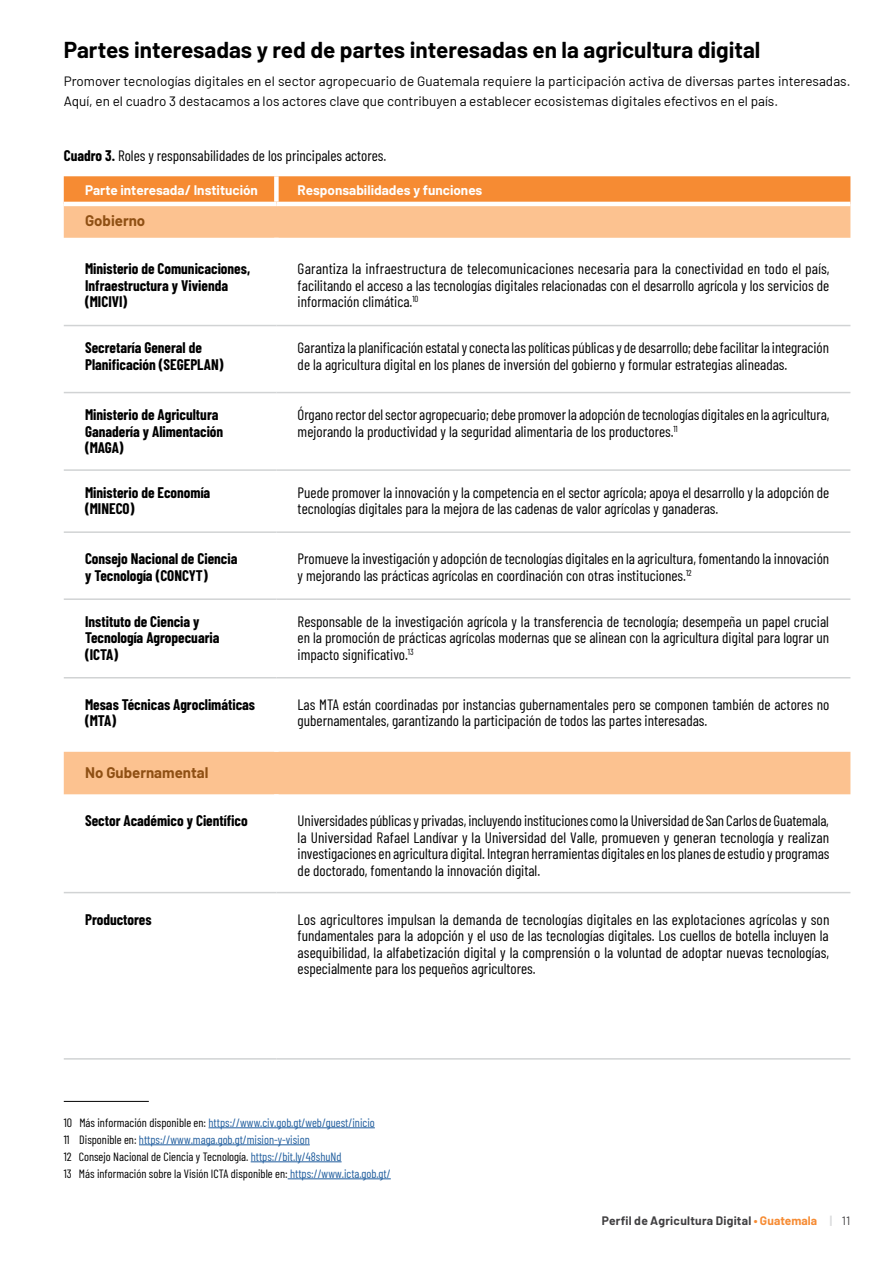
<style>
.page{position:relative;width:893px;height:1263px;background:#fff}
.page>*{position:absolute;margin:0;border:0;box-sizing:border-box;transform-origin:0 0}
.t1{font:700 22.5px "Barlow";color:#000}
.t2{font:15px/16.5px "Barlow Condensed";color:#000}
.t3{font:700 15px/16.5px "Barlow Condensed";color:#000}
.t4{font:700 15px "Barlow";color:#8f5014}
.t5{font:13.5px/19.5px "Barlow";color:#000}
.t6{font:700 13.5px "Barlow";color:#fff}
.t7{font:12px/17px "Barlow Condensed";color:#000}
.t8{font:700 12px "Barlow";letter-spacing:.02em;color:#414042}
.s1{font-weight:700}
.s2{color:#215e9e}
.s3{color:#f68b33}
.s4{color:#dcddde}
.s5{font-weight:400}
</style>
<div class="page">
<svg style="left:64px;top:176px;width:786px;height:26px;background:#f68d37"></svg>
<svg style="left:64px;top:206px;width:786px;height:588px"></svg>
<div style="left:274px;top:176px;width:5px;height:26px;background:#fff"></div>
<div style="left:274px;top:238px;width:5px;height:87px;background:#fff"></div>
<div style="left:274px;top:326px;width:5px;height:66px;background:#fff"></div>
<div style="left:274px;top:393px;width:5px;height:76px;background:#fff"></div>
<div style="left:274px;top:471px;width:5px;height:60px;background:#fff"></div>
<div style="left:274px;top:533px;width:5px;height:65px;background:#fff"></div>
<div style="left:274px;top:600px;width:5px;height:77px;background:#fff"></div>
<div style="left:274px;top:678px;width:5px;height:74px;background:#fff"></div>
<hr style="left:64px;top:325px;width:212px;height:1px;background:#d1d3d4">
<hr style="left:276px;top:325px;width:574px;height:1px;background:#d1d3d4">
<hr style="left:64px;top:392px;width:212px;height:1px;background:#d1d3d4">
<hr style="left:276px;top:392px;width:574px;height:1px;background:#d1d3d4">
<hr style="left:64px;top:469px;width:212px;height:2px;background:#d1d3d4">
<hr style="left:276px;top:469px;width:574px;height:2px;background:#d1d3d4">
<hr style="left:64px;top:531px;width:212px;height:2px;background:#d1d3d4">
<hr style="left:276px;top:531px;width:574px;height:2px;background:#d1d3d4">
<hr style="left:64px;top:598px;width:212px;height:2px;background:#d1d3d4">
<hr style="left:276px;top:598px;width:574px;height:2px;background:#d1d3d4">
<hr style="left:64px;top:677px;width:212px;height:1px;background:#d1d3d4">
<hr style="left:276px;top:677px;width:574px;height:1px;background:#d1d3d4">
<hr style="left:64px;top:892px;width:212px;height:1px;background:#d1d3d4">
<hr style="left:276px;top:892px;width:574px;height:1px;background:#d1d3d4">
<hr style="left:64px;top:1058px;width:212px;height:1px;background:#d1d3d4">
<hr style="left:276px;top:1058px;width:574px;height:1px;background:#d1d3d4">
<hr style="left:64px;top:1101px;width:85px;height:1px;background:#000">
<hr style="left:209px;top:1127px;width:166px;height:1px;background:#215e9e">
<hr style="left:139px;top:1144px;width:171px;height:1px;background:#215e9e">
<hr style="left:251px;top:1161px;width:91px;height:1px;background:#215e9e">
<hr style="left:288px;top:1178px;width:103px;height:1px;background:#215e9e">
<h1 class="t1" style="left:64px;top:34px;width:698px">Partes interesadas y red de partes interesadas en la agricultura digital</h1>
<p class="t5" style="left:64px;top:71px;width:788px">Promover tecnologías digitales en el sector agropecuario de Guatemala requiere la participación activa de diversas partes interesadas.<br>Aquí, en el cuadro 3 destacamos a los actores clave que contribuyen a establecer ecosistemas digitales efectivos en el país.</p>
<p class="t2" style="left:64px;top:147px;width:324px"><span class="s1">Cuadro 3.</span> Roles y responsabilidades de los principales actores.</p>
<p class="t6" style="left:85px;top:180px;width:174px">Parte interesada/ Institución</p>
<p class="t6" style="left:298px;top:180px;width:186px">Responsabilidades y funciones</p>
<p class="t4" style="left:85px;top:210px;width:62px">Gobierno</p>
<p class="t3" style="left:85px;top:260px;width:167px">Ministerio de Comunicaciones,<br>Infraestructura y Vivienda (MICIVI)</p>
<p class="t2" style="left:298px;top:259px;width:533px;text-align:justify">Garantiza la infraestructura de telecomunicaciones necesaria para la conectividad en todo el país, facilitando el acceso a las tecnologías digitales relacionadas con el desarrollo agrícola y los servicios de información climática.<sup>10</sup></p>
<p class="t3" style="left:85px;top:339px;width:140px">Secretaría General de<br>Planificación (SEGEPLAN)</p>
<p class="t2" style="left:298px;top:338px;width:533px">Garantiza la planificación estatal y conecta las políticas públicas y de desarrollo; debe facilitar la integración de la agricultura digital en los planes de inversión del gobierno y formular estrategias alineadas.</p>
<p class="t3" style="left:85px;top:406px;width:140px">Ministerio de Agricultura<br>Ganadería y Alimentación (MAGA)</p>
<p class="t2" style="left:298px;top:405px;width:533px">Órgano rector del sector agropecuario; debe promover la adopción de tecnologías digitales en la agricultura, mejorando la productividad y la seguridad alimentaria de los productores.<sup>11</sup></p>
<p class="t3" style="left:85px;top:483px;width:127px">Ministerio de Economía (MINECO)</p>
<p class="t2" style="left:298px;top:483px;width:533px">Puede promover la innovación y la competencia en el sector agrícola; apoya el desarrollo y la adopción de tecnologías digitales para la mejora de las cadenas de valor agrícolas y ganaderas.</p>
<p class="t3" style="left:85px;top:550px;width:154px">Consejo Nacional de Ciencia y Tecnología (CONCYT)</p>
<p class="t2" style="left:298px;top:549px;width:533px">Promueve la investigación y adopción de tecnologías digitales en la agricultura, fomentando la innovación y mejorando las prácticas agrícolas en coordinación con otras instituciones.<sup>12</sup></p>
<p class="t3" style="left:85px;top:612px;width:136px">Instituto de Ciencia y<br>Tecnología Agropecuaria (ICTA)</p>
<p class="t2" style="left:298px;top:612px;width:533px;text-align:justify">Responsable de la investigación agrícola y la transferencia de tecnología; desempeña un papel crucial en la promoción de prácticas agrícolas modernas que se alinean con la agricultura digital para lograr un impacto significativo.<sup>13</sup></p>
<p class="t3" style="left:85px;top:695px;width:172px">Mesas Técnicas Agroclimáticas (MTA)</p>
<p class="t2" style="left:298px;top:695px;width:533px">Las MTA están coordinadas por instancias gubernamentales pero se componen también de actores no gubernamentales, garantizando la participación de todos las partes interesadas.</p>
<p class="t4" style="left:85px;top:762px;width:125px">No Gubernamental</p>
<p class="t3" style="left:85px;top:812px;width:164px">Sector Académico y Científico</p>
<p class="t2" style="left:298px;top:811px;width:533px;text-align:justify">Universidades públicas y privadas, incluyendo instituciones como la Universidad de San Carlos de Guatemala, la Universidad Rafael Landívar y la Universidad del Valle, promueven y generan tecnología y realizan investigaciones en agricultura digital. Integran herramientas digitales en los planes de estudio y programas de doctorado, fomentando la innovación digital.</p>
<p class="t3" style="left:85px;top:910px;width:68px">Productores</p>
<p class="t2" style="left:298px;top:910px;width:533px;text-align:justify">Los agricultores impulsan la demanda de tecnologías digitales en las explotaciones agrícolas y son fundamentales para la adopción y el uso de las tecnologías digitales. Los cuellos de botella incluyen la asequibilidad, la alfabetización digital y la comprensión o la voluntad de adoptar nuevas tecnologías, especialmente para los pequeños agricultores.</p>
<p class="t7" style="left:64px;top:1113px;width:329px">10 Más información disponible en: <span class="s2">https://www.civ.gob.gt/web/guest/inicio<br></span>11 Disponible en: <span class="s2">https://www.maga.gob.gt/mision-y-vision<br></span>12 Consejo Nacional de Ciencia y Tecnología. <span class="s2">https://bit.ly/48shuNd<br></span>13 Más información sobre la Visión ICTA disponible en: <span class="s2">https://www.icta.gob.gt/</span></p>
<p class="t8" style="left:602px;top:1211px;width:250px">Perfil de Agricultura Digital <span class="s3">• Guatemala</span> <span class="s4">|</span> <span class="s5">11</span></p>
</div>
